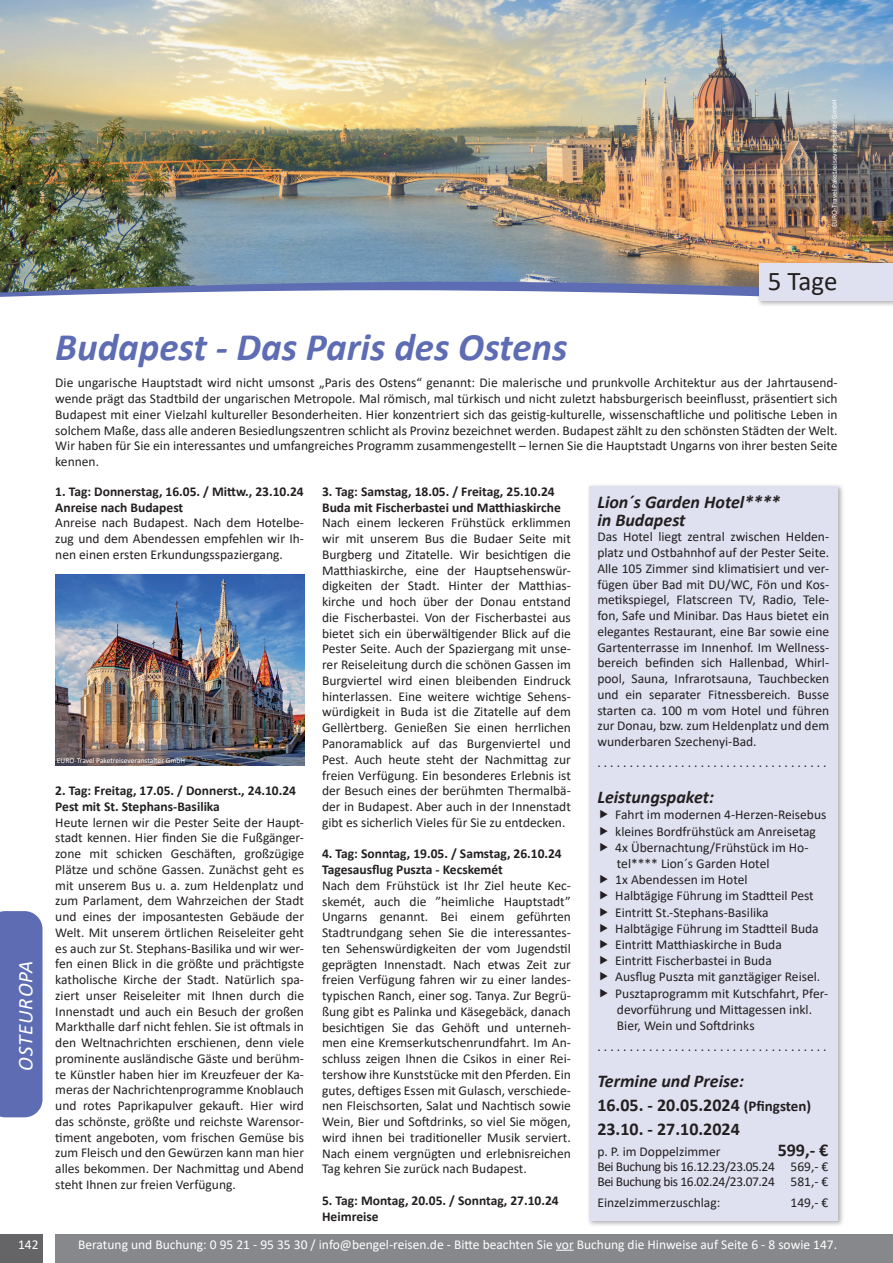
<style>
.page{position:relative;width:893px;height:1263px;background:#fff}
.page>*{position:absolute;margin:0;border:0;box-sizing:border-box;transform-origin:0 0}
.t1{font:italic 700 39px "Calibri";color:#5d6cb3}
.t2{font:27px "Calibri";color:#231f20}
.t3{font:italic 21px "Calibri";letter-spacing:.035em;color:#fff}
.t4{font:700 18px/24px "Calibri";color:#231f20}
.t5{font:italic 700 18px/18px "Calibri";color:#231f20}
.t6{font:13.5px/15.8px "Calibri";color:#231f20;text-align:justify}
.t7{font:700 13.5px/15.8px "Calibri";color:#231f20}
.t8{font:13.5px "Calibri";color:#fff}
.t9{font:13.5px/15px "Calibri";letter-spacing:-.03em;color:#231f20}
.t10{font:7.5px "Calibri";color:#fff}
.s1{font-style:italic}
.s2{font-size:15px}
</style>
<div class="page">
<img style="left:0;top:0;width:893px;height:282px">
<div style="left:0;top:911px;width:43px;height:206px;background:#5d6cb3"></div>
<div style="left:757px;top:261px;width:136px;height:46px;background:#656568;opacity:.5"></div>
<div style="left:759px;top:264px;width:134px;height:37px;background:#dfe1f0"></div>
<div style="left:586px;top:483px;width:258px;height:744px;background:#656568;opacity:.5"></div>
<div style="left:589px;top:486px;width:249px;height:734px;background:#dfe1f0"></div>
<img style="left:55px;top:574px;width:249px;height:191px">
<div style="left:55px;top:1234px;width:838px;height:29px;background:#86888b"></div>
<div style="left:0;top:1234px;width:43px;height:29px;background:#656568"></div>
<svg style="left:556px;top:1250px;width:18px;height:1px"></svg>
<p class="t10" style="left:829px;top:227px;width:130px;rotate:-90deg">EURO-Travel Paketreiseveranstalter GmbH</p>
<h3 class="t3" style="left:11px;top:1071px;width:112px;rotate:-90deg">OSTEUROPA</h3>
<h2 class="t2" style="left:768px;top:262px;width:71px">5 Tage</h2>
<h1 class="t1" style="left:55px;top:319px;width:514px">Budapest - Das Paris des Ostens</h1>
<p class="t6" style="left:55px;top:375px;width:784px">Die ungarische Hauptstadt wird nicht umsonst „Paris des Ostens“ genannt: Die malerische und prunkvolle Architektur aus der Jahrtausend&shy;wende prägt das Stadtbild der ungarischen Metropole. Mal römisch, mal türkisch und nicht zuletzt habsburgerisch beeinflusst, präsentiert sich Budapest mit einer Vielzahl kultureller Besonderheiten. Hier konzentriert sich das geistig-kulturelle, wissenschaftliche und politische Leben in solchem Maße, dass alle anderen Besiedlungszentren schlicht als Provinz bezeichnet werden. Budapest zählt zu den schönsten Städten der Welt.<br>Wir haben für Sie ein interessantes und umfangreiches Programm zusammengestellt – lernen Sie die Hauptstadt Ungarns von ihrer besten Seite kennen.</p>
<h3 class="t5" style="left:597px;top:492px;width:184px">Lion´s Garden Hotel**** in Budapest</h3>
<p class="t6" style="left:597px;top:529px;width:233px">Das Hotel liegt zentral zwischen Helden&shy;platz und Ostbahnhof auf der Pester Seite.<br>Alle 105 Zimmer sind klimatisiert und ver&shy;fügen über Bad mit DU/WC, Fön und Kos&shy;metikspiegel, Flatscreen TV, Radio, Tele&shy;fon, Safe und Minibar. Das Haus bietet ein elegantes Restaurant, eine Bar sowie eine Gartenterrasse im Innenhof. Im Wellness&shy;bereich befinden sich Hallenbad, Whirl&shy;pool, Sauna, Infrarotsauna, Tauchbecken und ein separater Fitnessbereich. Busse starten ca. 100 m vom Hotel und führen zur Donau, bzw. zum Heldenplatz und dem wunderbaren Szechenyi-Bad.</p>
<p class="t6" style="left:597px;top:754px;width:231px">. . . . . . . . . . . . . . . . . . . . . . . . . . . . . . . . . . . .</p>
<h3 class="t5" style="left:597px;top:787px;width:118px">Leistungspaket:</h3>
<p class="t6" style="left:615px;top:806px;width:214px;line-height:16.2px;text-align:left">Fahrt im modernen 4-Herzen-Reisebus kleines Bordfrühstück am Anreisetag 4x Übernachtung/Frühstück im Ho&shy;tel**** Lion´s Garden Hotel<br>1x Abendessen im Hotel<br>Halbtägige Führung im Stadtteil Pest Eintritt St.-Stephans-Basilika Halbtägige Führung im Stadtteil Buda Eintritt Matthiaskirche in Buda<br>Eintritt Fischerbastei in Buda<br>Ausflug Puszta mit ganztägiger Reisel.<br>Pusztaprogramm mit Kutschfahrt, Pfer&shy;devorführung und Mittagessen inkl.<br>Bier, Wein und Softdrinks</p>
<p class="t6" style="left:597px;top:1038px;width:231px">. . . . . . . . . . . . . . . . . . . . . . . . . . . . . . . . . . . .</p>
<h3 class="t4" style="left:597px;top:1069px;width:215px"><span class="s1">Termine und Preise:<br></span>16.05. - 20.05.2024 <span class="s2">(Pfingsten)<br></span>23.10. - 27.10.2024</h3>
<p class="t6" style="left:597px;top:1143px;width:125px">p. P. im Doppelzimmer</p>
<h3 class="t4" style="left:778px;top:1138px;width:52px">599,- €</h3>
<p class="t9" style="left:597px;top:1159px;width:233px">Bei Buchung bis 16.12.23/23.05.24 569,- €<br>Bei Buchung bis 16.02.24/23.07.24 581,- €</p>
<p class="t6" style="left:597px;top:1194px;width:125px">Einzelzimmerzuschlag:</p>
<p class="t6" style="left:790px;top:1194px;width:39px">149,- €</p>
<p class="t7" style="left:55px;top:483px;width:250px">1. Tag: Donnerstag, 16.05. / Mittw., 23.10.24<br>Anreise nach Budapest</p>
<p class="t6" style="left:55px;top:515px;width:250px">Anreise nach Budapest. Nach dem Hotelbe&shy;zug und dem Abendessen empfehlen wir Ih&shy;nen einen ersten Erkundungsspaziergang.</p>
<p class="t7" style="left:322px;top:483px;width:240px">3. Tag: Samstag, 18.05. / Freitag, 25.10.24<br>Buda mit Fischerbastei und Matthiaskirche</p>
<p class="t6" style="left:322px;top:515px;width:250px">Nach einem leckeren Frühstück erklimmen wir mit unserem Bus die Budaer Seite mit Burgberg und Zitatelle. Wir besichtigen die Matthiaskirche, eine der Hauptsehenswür&shy;digkeiten der Stadt. Hinter der Matthias&shy;kirche und hoch über der Donau entstand die Fischerbastei. Von der Fischerbastei aus bietet sich ein überwältigender Blick auf die Pester Seite. Auch der Spaziergang mit unse&shy;rer Reiseleitung durch die schönen Gassen im Burgviertel wird einen bleibenden Eindruck hinterlassen. Eine weitere wichtige Sehens&shy;würdigkeit in Buda ist die Zitatelle auf dem Gellèrtberg. Genießen Sie einen herrlichen Panoramablick auf das Burgenviertel und Pest. Auch heute steht der Nachmittag zur freien Verfügung. Ein besonderes Erlebnis ist der Besuch eines der berühmten Thermalbä&shy;der in Budapest. Aber auch in der Innenstadt gibt es sicherlich Vieles für Sie zu entdecken.</p>
<p class="t7" style="left:322px;top:846px;width:241px">4. Tag: Sonntag, 19.05. / Samstag, 26.10.24<br>Tagesausflug Puszta - Kecskemét</p>
<p class="t6" style="left:322px;top:877px;width:250px">Nach dem Frühstück ist Ihr Ziel heute Kec&shy;skemét, auch die ”heimliche Hauptstadt” Ungarns genannt. Bei einem geführten Stadtrundgang sehen Sie die interessantes&shy;ten Sehenswürdigkeiten der vom Jugendstil geprägten Innenstadt. Nach etwas Zeit zur freien Verfügung fahren wir zu einer landes&shy;typischen Ranch, einer sog. Tanya. Zur Begrü&shy;ßung gibt es Palinka und Käsegebäck, danach besichtigen Sie das Gehöft und unterneh&shy;men eine Kremserkutschenrundfahrt. Im An&shy;schluss zeigen Ihnen die Csikos in einer Rei&shy;tershow ihre Kunststücke mit den Pferden. Ein gutes, deftiges Essen mit Gulasch, verschiede&shy;nen Fleischsorten, Salat und Nachtisch sowie Wein, Bier und Softdrinks, so viel Sie mögen, wird ihnen bei traditioneller Musik serviert.<br>Nach einem vergnügten und erlebnisreichen Tag kehren Sie zurück nach Budapest.</p>
<p class="t7" style="left:322px;top:1192px;width:238px">5. Tag: Montag, 20.05. / Sonntag, 27.10.24<br>Heimreise</p>
<p class="t10" style="left:57px;top:755px;width:130px">EURO-Travel Paketreiseveranstalter GmbH</p>
<p class="t7" style="left:55px;top:782px;width:242px">2. Tag: Freitag, 17.05. / Donnerst., 24.10.24<br>Pest mit St. Stephans-Basilika</p>
<p class="t6" style="left:55px;top:814px;width:250px">Heute lernen wir die Pester Seite der Haupt&shy;stadt kennen. Hier finden Sie die Fußgänger&shy;zone mit schicken Geschäften, großzügige Plätze und schöne Gassen. Zunächst geht es mit unserem Bus u. a. zum Heldenplatz und zum Parlament, dem Wahrzeichen der Stadt und eines der imposantesten Gebäude der Welt. Mit unserem örtlichen Reiseleiter geht es auch zur St. Stephans-Basilika und wir wer&shy;fen einen Blick in die größte und prächtigste katholische Kirche der Stadt. Natürlich spa&shy;ziert unser Reiseleiter mit Ihnen durch die Innenstadt und auch ein Besuch der großen Markthalle darf nicht fehlen. Sie ist oftmals in den Weltnachrichten erschienen, denn viele prominente ausländische Gäste und berühm&shy;te Künstler haben hier im Kreuzfeuer der Ka&shy;meras der Nachrichtenprogramme Knoblauch und rotes Paprikapulver gekauft. Hier wird das schönste, größte und reichste Warensor&shy;timent angeboten, vom frischen Gemüse bis zum Fleisch und den Gewürzen kann man hier alles bekommen. Der Nachmittag und Abend steht Ihnen zur freien Verfügung.</p>
<p class="t8" style="left:18px;top:1235px;width:22px">142</p>
<p class="t8" style="left:78px;top:1235px;width:760px">Beratung und Buchung: 0 95 21 - 95 35 30 / info@bengel-reisen.de - Bitte beachten Sie vor Buchung die Hinweise auf Seite 6 - 8 sowie 147.</p>
</div>
